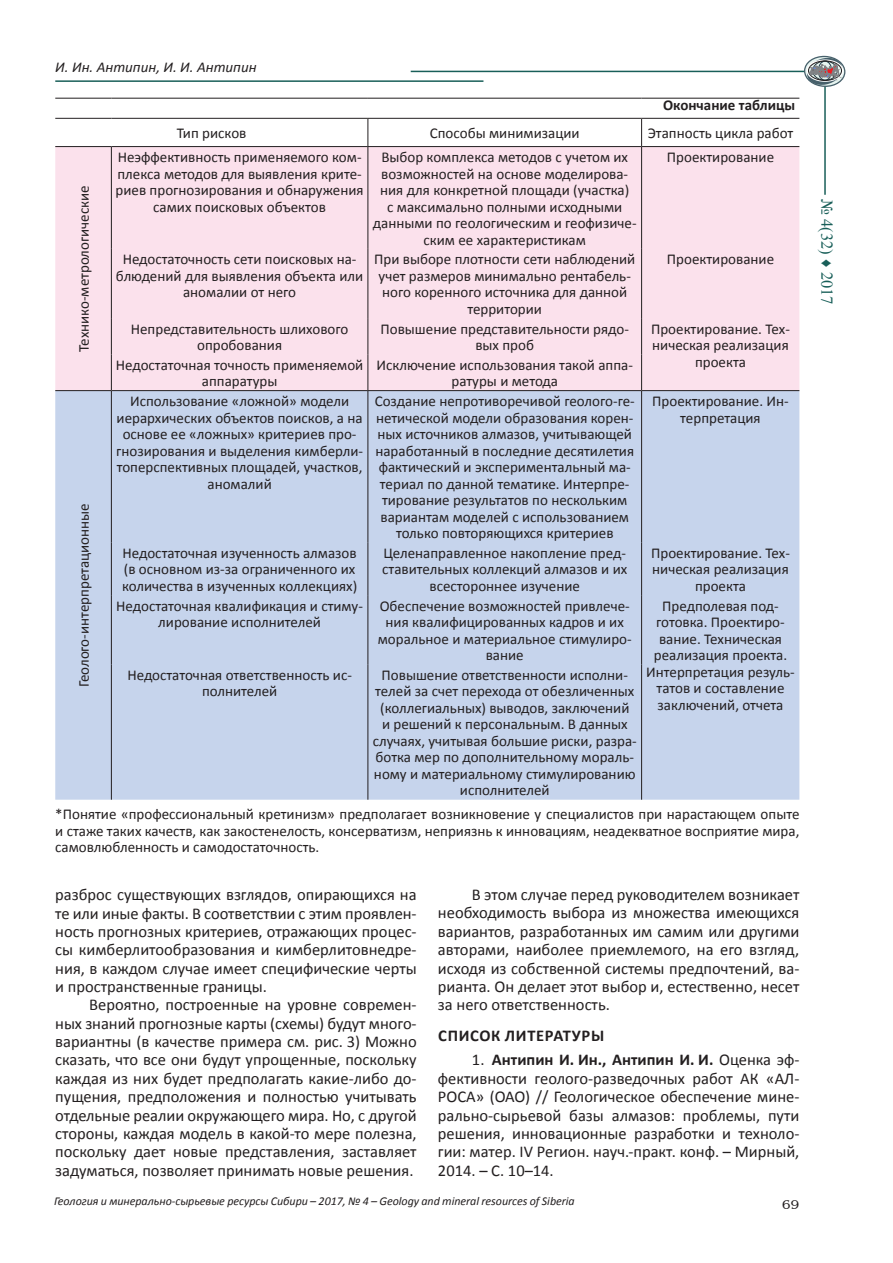
<style>
.page{position:relative;width:893px;height:1263px;background:#fff}
.page>*{position:absolute;margin:0;border:0;box-sizing:border-box;transform-origin:0 0}
.t1{font:16.5px/18.3px "Calibri";color:#231f20;text-align:justify}
.t2{font:700 16.5px "Calibri";letter-spacing:.04em;color:#231f20}
.t3{font:16.5px "Times New Roman";color:#195f59}
.t4{font:15px/16.5px "Calibri";color:#231f20;text-align:center}
.t5{font:italic 15px "Calibri";color:#231f20}
.t6{font:700 15px "Calibri";color:#231f20}
.t7{font:13.5px "AG Benguiat";color:#231f20}
.t8{font:italic 12px "Calibri";letter-spacing:-.005em;color:#231f20}
.s1{font-weight:700}
</style>
<div class="page">
<hr style="left:824px;top:79px;width:2px;height:116px;background:#195f59">
<hr style="left:411px;top:71px;width:413px;height:1px;background:#195f59">
<hr style="left:55px;top:80px;width:428px;height:2px;background:#195f59">
<svg style="left:804px;top:56px;width:41px;height:31px"></svg>
<div style="left:804px;top:55px;width:42px;height:32px;border:1px solid #47606b;border-radius:50%"></div>
<svg style="left:806px;top:56px;width:37px;height:30px"></svg>
<div style="left:55px;top:147px;width:744px;height:243px;background:#fbe1ec"></div>
<div style="left:55px;top:391px;width:744px;height:409px;background:#c6d4ec"></div>
<svg style="left:368px;top:119px;width:1px;height:27px"></svg>
<svg style="left:641px;top:119px;width:1px;height:27px"></svg>
<hr style="left:111px;top:147px;width:1px;height:102px;background:#231f20">
<hr style="left:368px;top:147px;width:1px;height:102px;background:#231f20">
<hr style="left:641px;top:147px;width:1px;height:102px;background:#231f20">
<hr style="left:111px;top:249px;width:1px;height:69px;background:#231f20">
<hr style="left:368px;top:249px;width:1px;height:69px;background:#231f20">
<hr style="left:641px;top:249px;width:1px;height:69px;background:#231f20">
<hr style="left:111px;top:318px;width:1px;height:36px;background:#231f20">
<hr style="left:368px;top:318px;width:1px;height:36px;background:#231f20">
<hr style="left:641px;top:318px;width:1px;height:36px;background:#231f20">
<hr style="left:111px;top:354px;width:1px;height:36px;background:#231f20">
<hr style="left:368px;top:354px;width:1px;height:36px;background:#231f20">
<hr style="left:641px;top:354px;width:1px;height:36px;background:#231f20">
<hr style="left:111px;top:391px;width:1px;height:151px;background:#231f20">
<hr style="left:368px;top:391px;width:1px;height:151px;background:#231f20">
<hr style="left:641px;top:391px;width:1px;height:151px;background:#231f20">
<hr style="left:111px;top:542px;width:1px;height:53px;background:#231f20">
<hr style="left:368px;top:542px;width:1px;height:53px;background:#231f20">
<hr style="left:641px;top:542px;width:1px;height:53px;background:#231f20">
<hr style="left:111px;top:595px;width:1px;height:69px;background:#231f20">
<hr style="left:368px;top:595px;width:1px;height:69px;background:#231f20">
<hr style="left:641px;top:595px;width:1px;height:69px;background:#231f20">
<hr style="left:111px;top:664px;width:1px;height:136px;background:#231f20">
<hr style="left:368px;top:664px;width:1px;height:136px;background:#231f20">
<hr style="left:641px;top:664px;width:1px;height:136px;background:#231f20">
<hr style="left:55px;top:146px;width:56px;height:1px;background:#231f20">
<hr style="left:111px;top:146px;width:257px;height:1px;background:#231f20">
<hr style="left:368px;top:146px;width:274px;height:1px;background:#231f20">
<hr style="left:642px;top:146px;width:157px;height:1px;background:#231f20">
<hr style="left:55px;top:98px;width:56px;height:1px;background:#231f20">
<hr style="left:111px;top:98px;width:257px;height:1px;background:#231f20">
<hr style="left:368px;top:98px;width:274px;height:1px;background:#231f20">
<hr style="left:642px;top:98px;width:157px;height:1px;background:#231f20">
<hr style="left:55px;top:118px;width:56px;height:1px;background:#231f20">
<hr style="left:111px;top:118px;width:257px;height:1px;background:#231f20">
<hr style="left:368px;top:118px;width:274px;height:1px;background:#231f20">
<hr style="left:642px;top:118px;width:157px;height:1px;background:#231f20">
<hr style="left:55px;top:390px;width:56px;height:1px;background:#231f20">
<hr style="left:111px;top:390px;width:257px;height:1px;background:#231f20">
<hr style="left:368px;top:390px;width:274px;height:1px;background:#231f20">
<hr style="left:642px;top:390px;width:157px;height:1px;background:#231f20">
<p class="t5" style="left:55px;top:58px;width:203px">И. Ин. Антипин, И. И. Антипин</p>
<p class="t6" style="left:663px;top:95px;width:134px">Окончание таблицы</p>
<p class="t4" style="left:75px;top:352px;width:168px;rotate:-90deg">Технико-метрологические</p>
<p class="t4" style="left:177px;top:124px;width:71px">Тип рисков</p>
<p class="t4" style="left:430px;top:124px;width:151px">Способы минимизации</p>
<p class="t4" style="left:648px;top:124px;width:147px">Этапность цикла работ</p>
<p class="t4" style="left:116px;top:148px;width:250px">Неэффективность применяемого ком&shy;плекса методов для выявления крите&shy;риев прогнозирования и обнаружения самих поисковых объектов</p>
<p class="t4" style="left:373px;top:148px;width:265px">Выбор комплекса методов с учетом их возможностей на основе моделирова&shy;ния для конкретной площади (участка)<br>с максимально полными исходными данными по геологическим и геофизиче&shy;ским ее характеристикам</p>
<p class="t4" style="left:667px;top:148px;width:109px">Проектирование</p>
<p class="t4" style="left:116px;top:250px;width:249px">Недостаточность сети поисковых на&shy;блюдений для выявления объекта или аномалии от него</p>
<p class="t4" style="left:374px;top:250px;width:263px">При выборе плотности сети наблюдений учет размеров минимально рентабель&shy;ного коренного источника для данной территории</p>
<p class="t4" style="left:667px;top:250px;width:109px">Проектирование</p>
<p class="t4" style="left:131px;top:320px;width:219px">Непредставительность шлихового опробования</p>
<p class="t4" style="left:380px;top:320px;width:250px">Повышение представительности рядо&shy;вых проб</p>
<p class="t4" style="left:651px;top:320px;width:140px;text-align:left">Проектирование. Тех&shy;ническая реализация</p>
<p class="t4" style="left:116px;top:356px;width:249px">Недостаточная точность применяемой</p>
<p class="t4" style="left:695px;top:353px;width:53px">проекта</p>
<p class="t4" style="left:202px;top:372px;width:77px">аппаратуры</p>
<p class="t4" style="left:376px;top:356px;width:258px">Исключение использования такой аппа&shy;ратуры и метода</p>
<p class="t4" style="left:116px;top:392px;width:248px">Использование «ложной» модели иерархических объектов поисков, а на основе ее «ложных» критериев про&shy;гнозирования и выделения кимберли&shy;топерспективных площадей, участков, аномалий</p>
<p class="t4" style="left:375px;top:392px;width:262px">Создание непротиворечивой геолого-ге&shy;нетической модели образования корен&shy;ных источников алмазов, учитывающей наработанный в последние десятилетия фактический и экспериментальный ма&shy;териал по данной тематике. Интерпре&shy;тирование результатов по нескольким вариантам моделей с использованием только повторяющихся критериев</p>
<p class="t4" style="left:652px;top:392px;width:138px">Проектирование. Ин&shy;терпретация</p>
<p class="t4" style="left:122px;top:544px;width:237px;text-align:left">Недостаточная изученность алмазов (в основном из-за ограниченного их количества в изученных коллекциях)</p>
<p class="t4" style="left:382px;top:544px;width:247px">Целенаправленное накопление пред&shy;ставительных коллекций алмазов и их всестороннее изучение</p>
<p class="t4" style="left:651px;top:544px;width:140px">Проектирование. Тех&shy;ническая реализация проекта</p>
<p class="t4" style="left:116px;top:597px;width:248px">Недостаточная квалификация и стиму&shy;лирование исполнителей</p>
<p class="t4" style="left:378px;top:597px;width:255px">Обеспечение возможностей привлече&shy;ния квалифицированных кадров и их моральное и материальное стимулиро&shy;вание</p>
<p class="t4" style="left:646px;top:597px;width:150px">Предполевая под&shy;готовка. Проектиро&shy;вание. Техническая реализация проекта.<br>Интерпретация резуль&shy;татов и составление заключений, отчета</p>
<p class="t4" style="left:75px;top:687px;width:186px;rotate:-90deg">Геолого-интерпретационные</p>
<p class="t4" style="left:127px;top:666px;width:226px">Недостаточная ответственность ис&shy;полнителей</p>
<p class="t4" style="left:373px;top:666px;width:266px">Повышение ответственности исполни&shy;телей за счет перехода от обезличенных (коллегиальных) выводов, заключений<br>и решений к персональным. В данных случаях, учитывая большие риски, разра&shy;ботка мер по дополнительному мораль&shy;ному и материальному стимулированию исполнителей</p>
<p class="t4" style="left:55px;top:805px;width:746px;text-align:justify">*Понятие «профессиональный кретинизм» предполагает возникновение у специалистов при нарастающем опыте и стаже таких качеств, как закостенелость, консерватизм, неприязнь к инновациям, неадекватное восприятие мира, самовлюбленность и самодостаточность.</p>
<p class="t1" style="left:55px;top:885px;width:363px">разброс существующих взглядов, опирающихся на те или иные факты. В соответствии с этим проявлен&shy;ность прогнозных критериев, отражающих процес&shy;сы кимберлитообразования и кимберлитовнедре&shy;ния, в каждом случае имеет специфические черты и пространственные границы.</p>
<p class="t1" style="left:55px;top:995px;width:363px;text-indent:34px">Вероятно, построенные на уровне современ&shy;ных знаний прогнозные карты (схемы) будут много&shy;вариантны (в качестве примера см. рис. 3) Можно сказать, что все они будут упрощенные, поскольку каждая из них будет предполагать какие-либо до&shy;пущения, предположения и полностью учитывать отдельные реалии окружающего мира. Но, с другой стороны, каждая модель в какой-то мере полезна, поскольку дает новые представления, заставляет задуматься, позволяет принимать новые решения.</p>
<p class="t1" style="left:438px;top:885px;width:363px;text-indent:34px">В этом случае перед руководителем возникает необходимость выбора из множества имеющихся вариантов, разработанных им самим или другими авторами, наиболее приемлемого, на его взгляд, исходя из собственной системы предпочтений, ва&shy;рианта. Он делает этот выбор и, естественно, несет за него ответственность.</p>
<p class="t2" style="left:438px;top:1025px;width:167px">Список литературы</p>
<p class="t1" style="left:438px;top:1050px;width:363px;text-indent:34px">1. <span class="s1">Антипин И. Ин., Антипин И. И.</span> Оценка эф&shy;фективности геолого-разведочных работ АК «АЛ-РОСА» (ОАО) // Геологическое обеспечение мине&shy;рально-сырьевой базы алмазов: проблемы, пути решения, инновационные разработки и техноло&shy;гии: матер. IV Регион. науч.-практ. конф. – Мирный, 2014. – С. 10–14.</p>
<p class="t8" style="left:54px;top:1194px;width:522px">Геология и минерально-сырьевые ресурсы Сибири – 2017, № 4 – Geology and mineral resources of Siberia</p>
<p class="t7" style="left:782px;top:1197px;width:19px">69</p>
<p class="t3" style="left:838px;top:199px;width:107px;rotate:90deg">№ 4(32) ♦ 2017</p>
</div>
